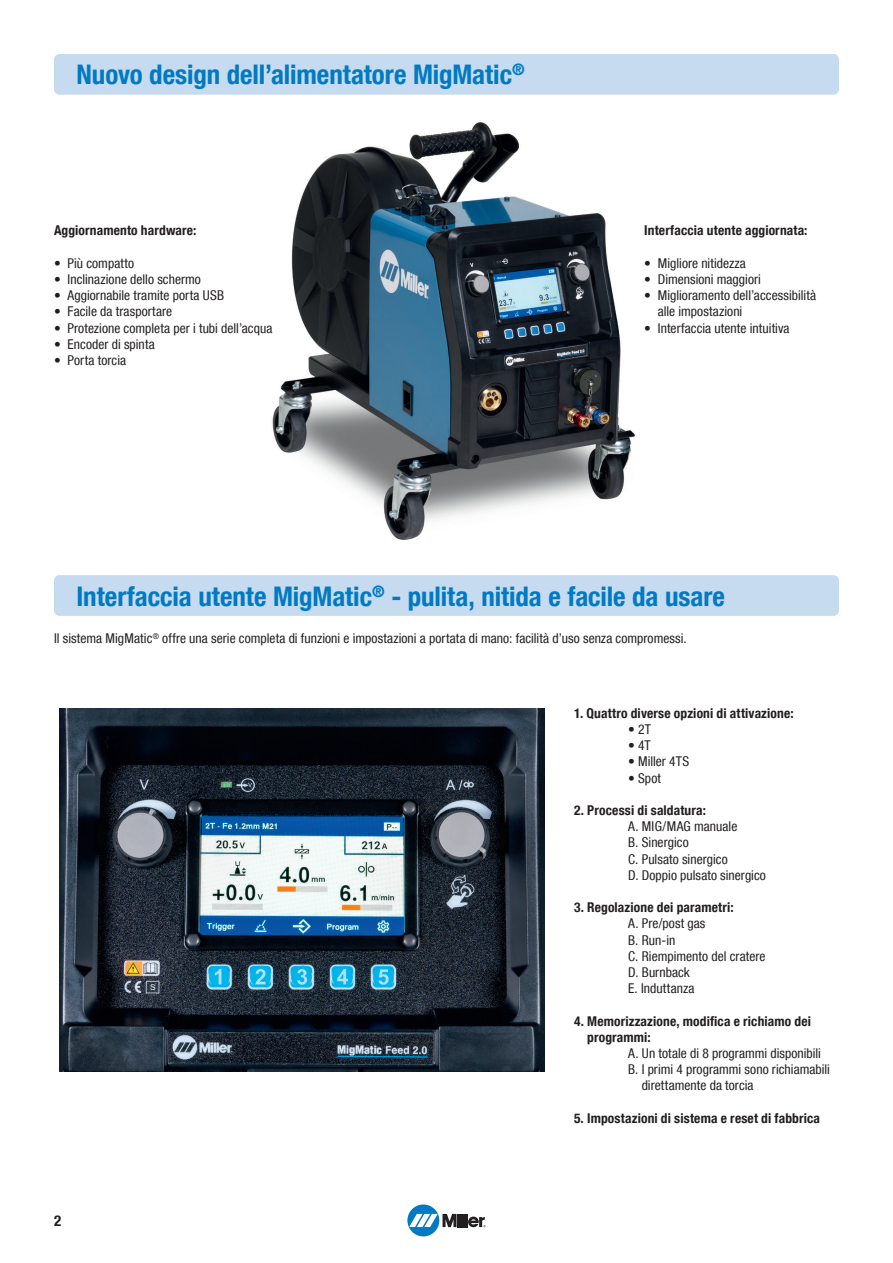
<style>
.page{position:relative;width:893px;height:1263px;background:#fff}
.page>*{position:absolute;margin:0;border:0;box-sizing:border-box;transform-origin:0 0}
.t1{font:700 condensed 27px "Helvetica Neue LT Com";letter-spacing:-.005em;color:#007ac2}
.t2{font:700 condensed 15px "Helvetica Neue LT Com";color:#231f20}
.t3{font:condensed 13.5px/16.2px "Helvetica Neue LT Com";letter-spacing:.005em;color:#231f20}
.t4{font:700 condensed 13.5px/16.2px "Helvetica Neue LT Com";letter-spacing:.01em;color:#231f20}
.s1{font-weight:300}
.s2{font-weight:700;font-stretch:normal}
</style>
<div class="page">
<img style="left:60px;top:708px;width:484px;height:363px">
<div style="left:54px;top:54px;width:785px;height:41px;background:#c6daf0;border-radius:5px"></div>
<div style="left:54px;top:575px;width:785px;height:41px;background:#c6daf0;border-radius:5px"></div>
<img style="left:272px;top:122px;width:363px;height:418px">
<div style="left:407px;top:1204px;width:32px;height:32px;background:#007ac2;border-radius:50%"></div>
<svg style="left:409px;top:1214px;width:77px;height:13px"></svg>
<h1 class="t1" style="left:77px;top:59px;width:450px">Nuovo design dell’alimentatore MigMatic<sup>®</sup></h1>
<p class="t4" style="left:54px;top:223px;width:144px">Aggiornamento hardware:</p>
<p class="t3" style="left:54px;top:255px;width:82px"><span class="s1">•</span> Più compatto</p>
<p class="t3" style="left:54px;top:271px;width:148px">• Inclinazione dello schermo</p>
<p class="t3" style="left:54px;top:287px;width:172px">• Aggiornabile tramite porta USB</p>
<p class="t3" style="left:54px;top:303px;width:120px">• Facile da trasportare</p>
<p class="t3" style="left:54px;top:320px;width:220px">• Protezione completa per i tubi dell’acqua</p>
<p class="t3" style="left:54px;top:336px;width:102px">• Encoder di spinta</p>
<p class="t3" style="left:54px;top:352px;width:74px">• Porta torcia</p>
<p class="t4" style="left:644px;top:223px;width:165px">Interfaccia utente aggiornata:</p>
<p class="t3" style="left:644px;top:255px;width:103px"><span class="s2">•</span> Migliore nitidezza</p>
<p class="t3" style="left:644px;top:271px;width:118px">• Dimensioni maggiori</p>
<p class="t3" style="left:658px;top:287px;width:160px;text-indent:-14px">• Miglioramento dell’accessibilità alle impostazioni</p>
<p class="t3" style="left:644px;top:320px;width:147px">• Interfaccia utente intuitiva</p>
<h1 class="t1" style="left:77px;top:580px;width:650px">Interfaccia utente MigMatic<sup>®</sup> - pulita, nitida e facile da usare</h1>
<p class="t3" style="left:54px;top:630px;width:634px">Il sistema MigMatic<sup>®</sup> offre una serie completa di funzioni e impostazioni a portata di mano: facilità d’uso senza compromessi.</p>
<p class="t2" style="left:54px;top:1211px;width:9px">2</p>
<p class="t4" style="left:574px;top:705px;width:221px">1. Quattro diverse opzioni di attivazione:</p>
<p class="t3" style="left:628px;top:721px;width:25px">• 2T</p>
<p class="t3" style="left:628px;top:737px;width:24px">• 4T</p>
<p class="t3" style="left:628px;top:753px;width:63px">• Miller 4TS</p>
<p class="t3" style="left:628px;top:770px;width:34px">• Spot</p>
<p class="t4" style="left:574px;top:802px;width:133px">2. Processi di saldatura:</p>
<p class="t3" style="left:628px;top:818px;width:139px">A. MIG/MAG manuale<br>B. Sinergico<br>C. Pulsato sinergico<br>D. Doppio pulsato sinergico</p>
<p class="t4" style="left:574px;top:899px;width:161px">3. Regolazione dei parametri:</p>
<p class="t3" style="left:628px;top:915px;width:139px">A. Pre/post gas<br>B. Run-in<br>C. Riempimento del cratere<br>D. Burnback<br>E. Induttanza</p>
<p class="t4" style="left:587px;top:1013px;width:225px;text-indent:-13px">4. Memorizzazione, modifica e richiamo dei programmi:</p>
<p class="t3" style="left:628px;top:1045px;width:194px">A. Un totale di 8 programmi disponibili</p>
<p class="t3" style="left:628px;top:1061px;width:203px">B. I primi 4 programmi sono richiamabili</p>
<p class="t3" style="left:642px;top:1077px;width:113px">direttamente da torcia</p>
<p class="t4" style="left:574px;top:1110px;width:247px">5. Impostazioni di sistema e reset di fabbrica</p>
</div>
